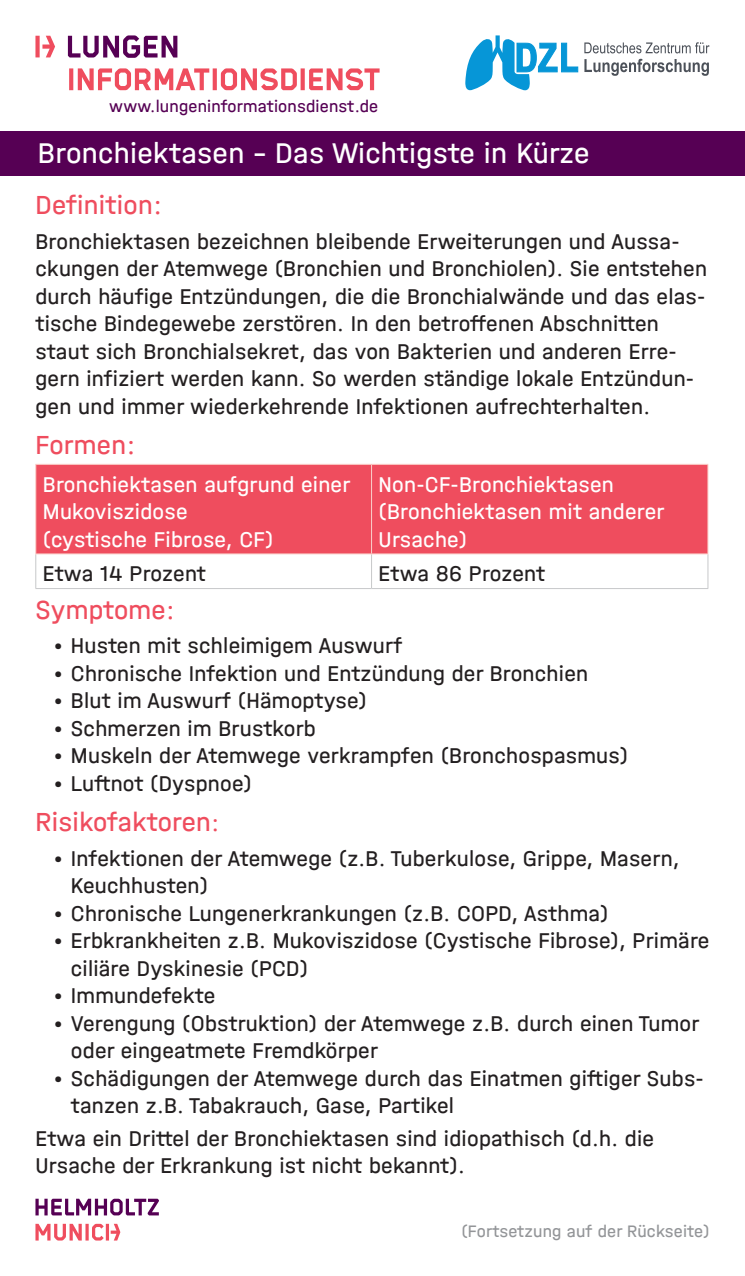
<style>
.page{position:relative;width:745px;height:1276px;background:#fff}
.page>*{position:absolute;margin:0;border:0;box-sizing:border-box;transform-origin:0 0}
.t1{font:30px "Helmholtz Halvar Mittel";letter-spacing:.01em;color:#fff}
.t2{font:27.5px "Helmholtz Halvar Mittel";letter-spacing:.01em;color:#ef4d5e}
.t3{font:22.5px/27.5px "Helmholtz Halvar Mittel";letter-spacing:.01em;color:#231f20}
.t4{font:22.5px/27.5px "Helmholtz Halvar Mittel";letter-spacing:.01em;color:#fff}
.t5{font:17.5px "Helmholtz Halvar Mittel";letter-spacing:.01em;color:#560054}
.t6{font:17.5px "Helmholtz Halvar Mittel";letter-spacing:.01em;color:#939598}
.s1{font-size:25px}
</style>
<div class="page">
<svg style="left:69px;top:68px;width:310px;height:22px"></svg>
<svg style="left:68px;top:35px;width:109px;height:23px"></svg>
<svg style="left:35px;top:36px;width:20px;height:21px"></svg>
<svg style="left:465px;top:35px;width:113px;height:55px"></svg>
<svg style="left:584px;top:59px;width:124px;height:17px"></svg>
<svg style="left:584px;top:42px;width:125px;height:11px"></svg>
<div style="left:0;top:131px;width:744px;height:45px;background:#560054"></div>
<svg style="left:35px;top:1223px;width:85px;height:17px"></svg>
<svg style="left:35px;top:1198px;width:124px;height:17px"></svg>
<div style="left:36px;top:465px;width:671px;height:88px;background:#ef4d5e"></div>
<hr style="left:35px;top:554px;width:1px;height:34px;background:#c7c8ca">
<hr style="left:371px;top:554px;width:1px;height:34px;background:#c7c8ca">
<hr style="left:707px;top:554px;width:1px;height:34px;background:#c7c8ca">
<hr style="left:35px;top:588px;width:336px;height:1px;background:#c7c8ca">
<hr style="left:371px;top:588px;width:336px;height:1px;background:#c7c8ca">
<hr style="left:35px;top:464px;width:336px;height:1px;background:#fbd0ca">
<hr style="left:35px;top:464px;width:1px;height:89px;background:#fbd0ca">
<hr style="left:371px;top:464px;width:336px;height:1px;background:#fbd0ca">
<hr style="left:371px;top:464px;width:1px;height:89px;background:#fbd0ca">
<hr style="left:707px;top:464px;width:1px;height:89px;background:#fbd0ca">
<hr style="left:35px;top:553px;width:336px;height:1px;background:#fbd0ca">
<hr style="left:371px;top:553px;width:336px;height:1px;background:#fbd0ca">
<p class="t5" style="left:109px;top:96px;width:270px">www.lungeninformationsdienst.de</p>
<h1 class="t1" style="left:38px;top:135px;width:553px">Bronchiektasen – Das Wichtigste in Kürze</h1>
<p class="t2" style="left:35px;top:189px;width:128px">Definition:</p>
<p class="t3" style="left:35px;top:227px;width:672px">Bronchiektasen bezeichnen bleibende Erweiterungen und Aussa&shy;ckungen der Atemwege (Bronchien und Bronchiolen). Sie entstehen durch häufige Entzündungen, die die Bronchialwände und das elas&shy;tische Bindegewebe zerstören. In den betroffenen Abschnitten staut sich Bronchialsekret, das von Bakterien und anderen Erre&shy;gern infiziert werden kann. So werden ständige lokale Entzündun&shy;gen und immer wiederkehrende Infektionen aufrechterhalten.</p>
<p class="t2" style="left:35px;top:428px;width:102px">Formen:</p>
<p class="t4" style="left:43px;top:470px;width:309px">Bronchiektasen aufgrund einer<br>Mukoviszidose<br>(cystische Fibrose, CF)</p>
<p class="t4" style="left:378px;top:470px;width:287px">Non-CF-Bronchiektasen (Bronchiektasen mit anderer<br>Ursache)</p>
<p class="t3" style="left:43px;top:560px;width:164px">Etwa 14 Prozent</p>
<p class="t3" style="left:378px;top:560px;width:168px">Etwa 86 Prozent</p>
<p class="t2" style="left:35px;top:593px;width:141px">Symptome:</p>
<p class="t3" style="left:53px;top:632px;width:350px">• Husten mit schleimigem Auswurf</p>
<p class="t3" style="left:53px;top:659px;width:536px">• Chronische Infektion und Entzündung der Bronchien</p>
<p class="t3" style="left:53px;top:687px;width:315px">• Blut im Auswurf (Hämoptyse)</p>
<p class="t3" style="left:53px;top:714px;width:264px">• Schmerzen im Brustkorb</p>
<p class="t3" style="left:53px;top:742px;width:576px">• Muskeln der Atemwege verkrampfen (Bronchospasmus)</p>
<p class="t3" style="left:53px;top:769px;width:200px">• Luftnot (Dyspnoe)</p>
<p class="t2" style="left:35px;top:805px;width:186px">Risikofaktoren<span class="s1">:</span></p>
<p class="t3" style="left:71px;top:844px;width:609px;text-indent:-18px">• Infektionen der Atemwege (z.B. Tuberkulose, Grippe, Masern,<br>Keuchhusten)</p>
<p class="t3" style="left:53px;top:899px;width:556px">• Chronische Lungenerkrankungen (z.B. COPD, Asthma)</p>
<p class="t3" style="left:71px;top:926px;width:639px;text-indent:-18px">• Erbkrankheiten z.B. Mukoviszidose (Cystische Fibrose), Primäre ciliäre Dyskinesie (PCD)</p>
<p class="t3" style="left:53px;top:981px;width:163px">• Immundefekte</p>
<p class="t3" style="left:71px;top:1009px;width:629px;text-indent:-18px">• Verengung (Obstruktion) der Atemwege z.B. durch einen Tumor oder eingeatmete Fremdkörper</p>
<p class="t3" style="left:71px;top:1064px;width:634px;text-indent:-18px">• Schädigungen der Atemwege durch das Einatmen giftiger Subs&shy;tanzen z.B. Tabakrauch, Gase, Partikel</p>
<p class="t3" style="left:35px;top:1124px;width:619px">Etwa ein Drittel der Bronchiektasen sind idiopathisch (d.h. die<br>Ursache der Erkrankung ist nicht bekannt).</p>
<p class="t6" style="left:461px;top:1221px;width:249px">(Fortsetzung auf der Rückseite)</p>
</div>
